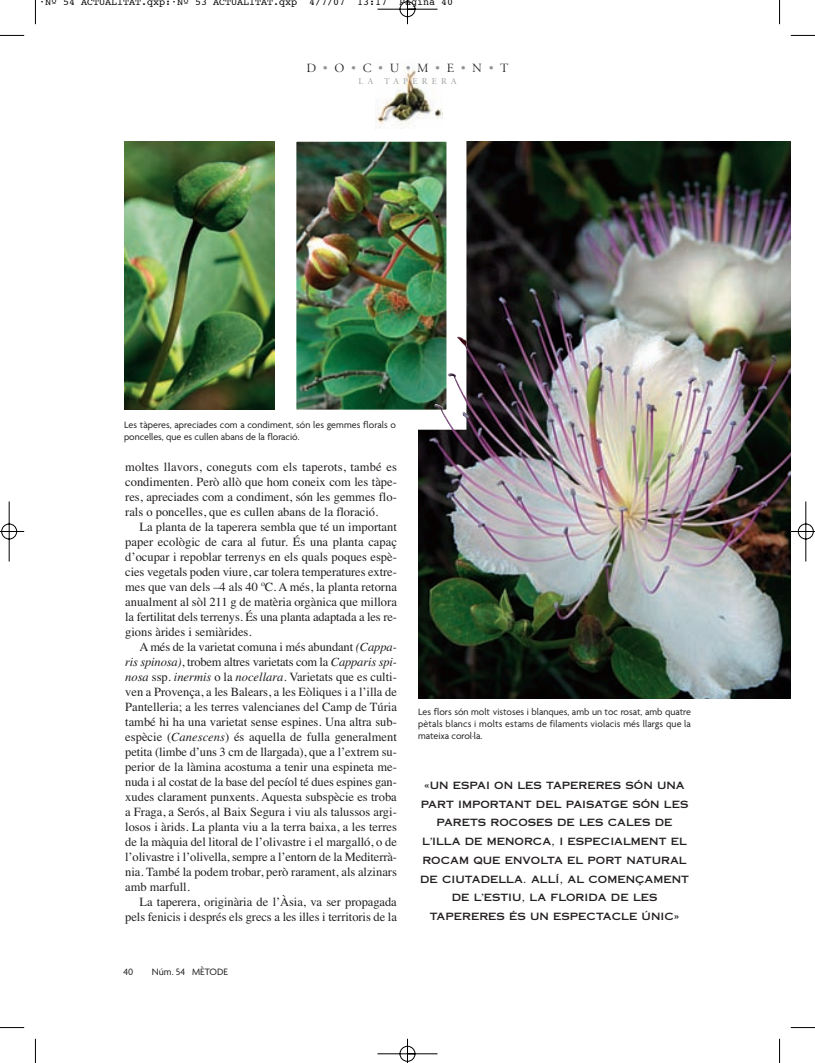
<style>
.page{position:relative;width:815px;height:1063px;background:#fff}
.page>*{position:absolute;margin:0;border:0;box-sizing:border-box;transform-origin:0 0}
.t1{font:12.5px/15px "Times";color:#231f20;text-align:justify}
.t2{font:12.5px "Adobe Garamond Titling";color:#231f20}
.t3{font:10px/11.9px "Agenda";letter-spacing:.005em;color:#231f20;text-align:justify}
.t4{font:10px/18.8px "Copperplate Thirty One AB";color:#231f20;text-align:center}
.t5{font:10px "Courier";color:#000}
.t6{font:8.75px "Adobe Garamond Titling";letter-spacing:.5em;color:#939598}
.s1{color:#939598}
.s2{font-style:italic}
</style>
<div class="page">
<img style="left:0;top:0;width:815px;height:1063px">
<p class="t5" style="left:39px;top:-2px;width:416px">•Nº 54 ACTUALITAT.qxp:•Nº 53 ACTUALITAT.qxp 4/7/07 13:17 Página 40</p>
<p class="t2" style="left:306px;top:63px;width:204px">D<span class="s1">•</span>O<span class="s1">•</span>C<span class="s1">•</span>U<span class="s1">•</span>M<span class="s1">•</span>E<span class="s1">•</span>N<span class="s1">•</span>T</p>
<p class="t6" style="left:358px;top:78px;width:100px">LA TAPERERA</p>
<p class="t3" style="left:124px;top:419px;width:273px">Les tàperes, apreciades com a condiment, són les gemmes florals o poncelles, que es cullen abans de la floració.</p>
<p class="t1" style="left:125px;top:460px;width:273px">moltes llavors, coneguts com els taperots, també es condimenten. Però allò que hom coneix com les tàpe&shy;res, apreciades com a condiment, són les gemmes flo&shy;rals o poncelles, que es cullen abans de la floració.</p>
<p class="t1" style="left:125px;top:520px;width:273px;text-indent:14px">La planta de la taperera sembla que té un important paper ecològic de cara al futur. És una planta capaç d’ocupar i repoblar terrenys en els quals poques espè&shy;cies vegetals poden viure, car tolera temperatures extre&shy;mes que van dels –4 als 40 ºC. A més, la planta retorna anualment al sòl 211 g de matèria orgànica que millora la fertilitat dels terrenys. És una planta adaptada a les re&shy;gions àrides i semiàrides.</p>
<p class="t1" style="left:125px;top:640px;width:273px;text-indent:14px">A més de la varietat comuna i més abundant <span class="s2">(Cappa&shy;ris spinosa)</span>, trobem altres varietats com la <span class="s2">Capparis spi&shy;nosa</span> ssp. <span class="s2">inermis</span> o la <span class="s2">nocellara</span>. Varietats que es culti&shy;ven a Provença, a les Balears, a les Eòliques i a l’illa de Pantelleria; a les terres valencianes del Camp de Túria també hi ha una varietat sense espines. Una altra sub - espècie (<span class="s2">Canescens</span>) és aquella de fulla generalment petita (limbe d’uns 3 cm de llargada), que a l’extrem su&shy;perior de la làmina acostuma a tenir una espineta me&shy;nuda i al costat de la base del pecíol té dues espines gan&shy;xudes clarament punxents. Aquesta subspècie es troba a Fraga, a Serós, al Baix Segura i viu als talussos argi&shy;losos i àrids. La planta viu a la terra baixa, a les terres de la màquia del litoral de l’olivastre i el margalló, o de l’olivastre i l’olivella, sempre a l’entorn de la Mediterrà&shy;nia. També la podem trobar, però rarament, als alzinars amb marfull.</p>
<p class="t1" style="left:125px;top:895px;width:273px;text-align:right">La taperera, originària de l’Àsia, va ser propagada pels fenicis i després els grecs a les illes i territoris de la</p>
<p class="t3" style="left:123px;top:967px;width:11px">40</p>
<p class="t3" style="left:152px;top:967px;width:77px">Núm. 54 MÈTODE</p>
<p class="t3" style="left:418px;top:707px;width:274px">Les flors són molt vistoses i blanques, amb un toc rosat, amb quatre pètals blancs i molts estams de filaments violacis més llargs que la mateixa corol·la.</p>
<p class="t4" style="left:420px;top:776px;width:270px">«UN ESPAI ON LES TAPERERES SÓN UNA PART IMPORTANT DEL PAISATGE SÓN LES PARETS ROCOSES DE LES CALES DE L’ILLA DE MENORCA, I ESPECIALMENT EL ROCAM QUE ENVOLTA EL PORT NATURAL DE CIUTADELLA. ALLÍ, AL COMENÇAMENT DE L’ESTIU, LA FLORIDA DE LES TAPERERES ÉS UN ESPECTACLE ÚNIC»</p>
</div>
